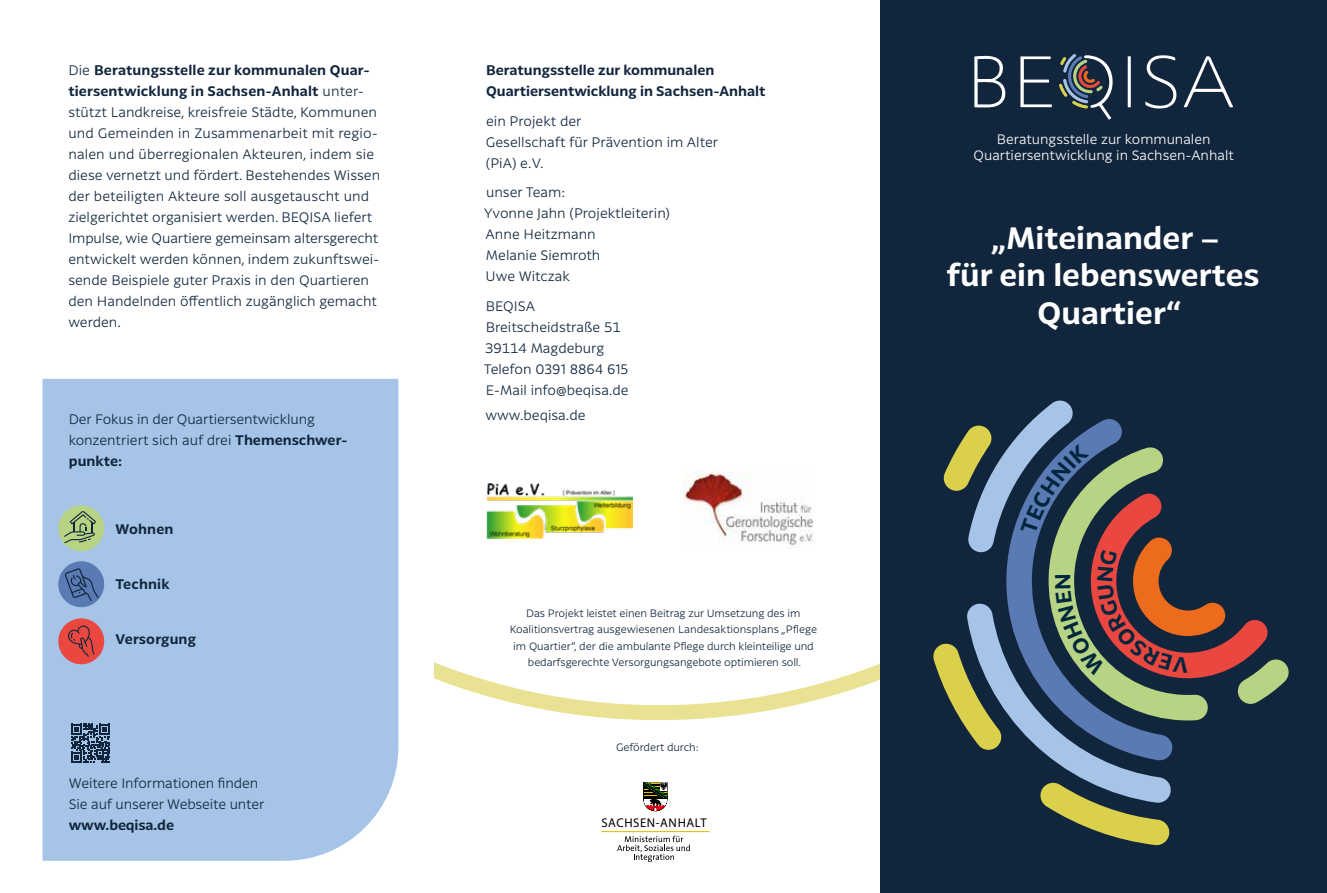
<style>
.page{position:relative;width:1327px;height:893px;background:#fff}
.page>*{position:absolute;margin:0;border:0;box-sizing:border-box;transform-origin:0 0}
.t1{font:700 30px/37.5px "Latina Essential";color:#fff;text-align:center}
.t2{font:300 13.5px/21px "Latina";color:#11263c}
.t3{font:700 13.5px/21px "Latina Essential";color:#11263c}
.t4{font:300 13.35px/16.5px "Latina";color:#fff;text-align:center}
.t5{font:12.75px "The Sans";letter-spacing:.045em;color:#000}
.t6{font:300 10.5px/16.5px "Latina";letter-spacing:-.01em;color:#11263c;text-align:center}
.s1{font-family:"Latina";font-weight:300}
.s2{font-family:"Latina Essential";font-weight:700}
</style>
<div class="page">
<svg style="left:434px;top:662px;width:446px;height:59px"></svg>
<div style="left:880px;top:0;width:447px;height:893px;background:#11263c"></div>
<svg style="left:1020px;top:56px;width:32px;height:51px"></svg>
<svg style="left:974px;top:55px;width:32px;height:53px"></svg>
<svg style="left:1145px;top:55px;width:88px;height:54px"></svg>
<svg style="left:1127px;top:56px;width:3px;height:51px"></svg>
<svg style="left:1059px;top:54px;width:54px;height:66px"></svg>
<div style="left:42px;top:379px;width:356px;height:482px;background:#a6c4e8"></div>
<hr style="left:601px;top:831px;width:108px;height:1px;background:#e1b900">
<svg style="left:643px;top:782px;width:25px;height:29px"></svg>
<svg style="left:617px;top:836px;width:73px;height:26px"></svg>
<svg style="left:71px;top:724px;width:39px;height:39px"></svg>
<div style="left:58px;top:505px;width:46px;height:46px;background:#b6d484;border-radius:50%"></div>
<svg style="left:65px;top:511px;width:31px;height:32px"></svg>
<div style="left:58px;top:561px;width:46px;height:46px;background:#5a7ab3;border-radius:50%"></div>
<svg style="left:65px;top:568px;width:34px;height:33px"></svg>
<div style="left:58px;top:618px;width:46px;height:46px;background:#e9473f;border-radius:50%"></div>
<svg style="left:68px;top:625px;width:27px;height:32px"></svg>
<img style="left:486px;top:483px;width:146px;height:55px">
<img style="left:684px;top:472px;width:129px;height:77px">
<svg style="left:933px;top:400px;width:356px;height:445px"></svg>
<p class="t3" style="left:68px;top:60px;width:303px"><span class="s1">Die</span> Beratungsstelle zur kommunalen Quar&shy;tiersentwicklung in Sachsen-Anhalt <span class="s1">unter-</span></p>
<p class="t2" style="left:68px;top:102px;width:313px">stützt Landkreise, kreisfreie Städte, Kommunen und Gemeinden in Zusammenarbeit mit regio&shy;nalen und überregionalen Akteuren, indem sie diese vernetzt und fördert. Bestehendes Wissen der beteiligten Akteure soll ausgetauscht und zielgerichtet organisiert werden. BEQISA liefert Impulse, wie Quartiere gemeinsam altersgerecht entwickelt werden können, indem zukunftswei&shy;sende Beispiele guter Praxis in den Quartieren den Handelnden öffentlich zugänglich gemacht werden.</p>
<p class="t2" style="left:69px;top:409px;width:280px">Der Fokus in der Quartiersentwicklung konzentriert sich auf drei <span class="s2">Themenschwer-</span></p>
<p class="t3" style="left:69px;top:451px;width:55px">punkte:</p>
<p class="t3" style="left:116px;top:519px;width:59px">Wohnen</p>
<p class="t3" style="left:116px;top:574px;width:55px">Technik</p>
<p class="t3" style="left:116px;top:629px;width:82px">Versorgung</p>
<p class="t2" style="left:69px;top:773px;width:197px">Weitere Informationen finden<br>Sie auf unserer Webseite unter</p>
<p class="t3" style="left:69px;top:814px;width:107px">www.beqisa.de</p>
<p class="t3" style="left:486px;top:60px;width:281px">Beratungsstelle zur kommunalen<br>Quartiersentwicklung in Sachsen-Anhalt</p>
<p class="t2" style="left:486px;top:111px;width:234px">ein Projekt der<br>Gesellschaft für Prävention im Alter (PiA) e.V.</p>
<p class="t2" style="left:484px;top:182px;width:188px">unser Team:<br>Yvonne Jahn (Projektleiterin)<br>Anne Heitzmann<br>Melanie Siemroth<br>Uwe Witczak</p>
<p class="t2" style="left:484px;top:296px;width:146px">BEQISA<br>Breitscheidstraße 51<br>39114 Magdeburg<br>Telefon 0391 8864 615<br>E-Mail info@beqisa.de</p>
<p class="t2" style="left:485px;top:405px;width:102px">www.beqisa.de</p>
<p class="t6" style="left:510px;top:605px;width:309px">Das Projekt leistet einen Beitrag zur Umsetzung des im Koalitionsvertrag ausgewiesenen Landesaktionsplans „Pflege im Quartier“, der die ambulante Pflege durch kleinteilige und bedarfsgerechte Versorgungsangebote optimieren soll.</p>
<p class="t6" style="left:616px;top:739px;width:84px">Gefördert durch:</p>
<p class="t5" style="left:601px;top:815px;width:107px">SACHSEN-ANHALT</p>
<p class="t4" style="left:973px;top:131px;width:262px">Beratungsstelle zur kommunalen<br>Quartiersentwicklung in Sachsen-Anhalt</p>
<h1 class="t1" style="left:946px;top:219px;width:315px">„Miteinander –<br>für ein lebenswertes<br>Quartier“</h1>
</div>
